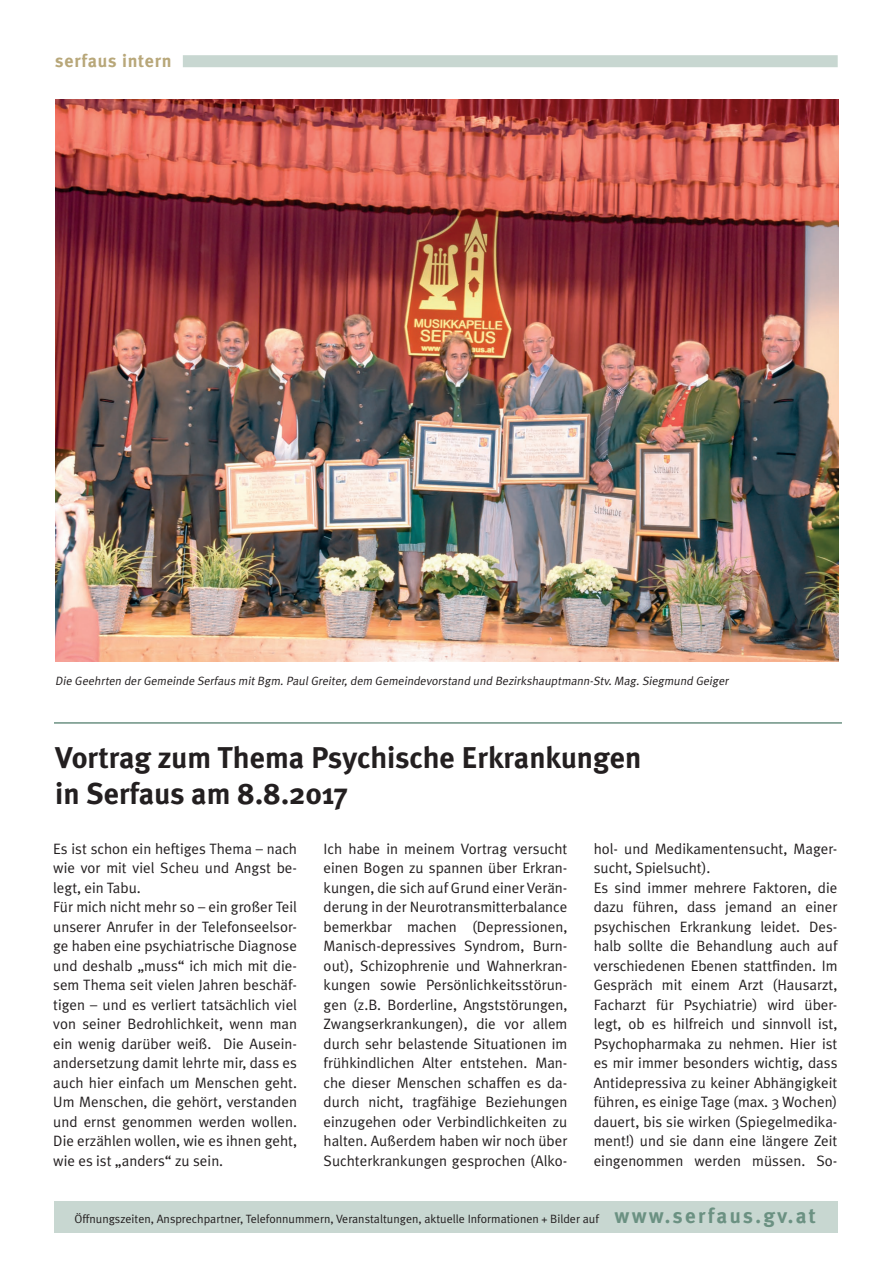
<style>
.page{position:relative;width:893px;height:1263px;background:#fff}
.page>*{position:absolute;margin:0;border:0;box-sizing:border-box;transform-origin:0 0}
.t1{font:700 30px/36px "Meta Plus";color:#231f20}
.t2{font:700 18px "Meta Plus";letter-spacing:.04em;color:#b8a779}
.t3{font:15px/19.5px "Meta Plus Normal";color:#231f20}
.t4{font:12px "Meta Plus Normal";color:#231f20}
.t5{font:italic 12px "Meta Plus Normal";color:#231f20}
.s1{font-family:"Meta Plus";font-weight:700;font-size:21px;color:#6b9182}
</style>
<div class="page">
<div style="left:183px;top:55px;width:655px;height:12px;background:#c8d7d1"></div>
<div style="left:54px;top:1202px;width:783px;height:31px;background:#c8d7d1"></div>
<img style="left:55px;top:100px;width:784px;height:562px">
<hr style="left:54px;top:722px;width:788px;height:2px;background:#6b9182">
<p class="t2" style="left:55px;top:50px;width:118px">serfaus intern</p>
<p class="t5" style="left:55px;top:673px;width:677px">Die Geehrten der Gemeinde Serfaus mitBgm.PaulGreiter,dem Gemeindevorstand und Bezirkshauptmann-Stv.Mag.Siegmund Geiger</p>
<h1 class="t1" style="left:55px;top:740px;width:588px">Vortrag zum Thema Psychische Erkrankungen in Serfaus am 8.8.2017</h1>
<p class="t3" style="left:53px;top:838px;width:245px">Es ist schon ein heftiges Thema – nach wie vor mit viel Scheu und Angst be&shy;legt, ein Tabu.<br>Für mich nicht mehr so – ein großer Teil unserer Anrufer in der Telefonseelsor&shy;ge haben eine psychiatrische Diagnose und deshalb „muss“ ich mich mit die&shy;sem Thema seit vielen Jahren beschäf&shy;tigen – und es verliert tatsächlich viel von seiner Bedrohlichkeit, wenn man ein wenig darüber weiß. Die Ausein&shy;andersetzung damit lehrte mir, dass es auch hier einfach um Menschen geht.<br>Um Menschen, die gehört, verstanden und ernst genommen werden wollen.<br>Die erzählen wollen, wie es ihnen geht, wie es ist „anders“ zu sein.</p>
<p class="t3" style="left:324px;top:838px;width:245px;text-align:justify">Ich habe in meinem Vortrag versucht einen Bogen zu spannen über Erkran&shy;kungen, die sich auf Grund einer Verän&shy;derung in der Neurotransmitterbalance bemerkbar machen (Depressionen, Manisch-depressives Syndrom, Burn&shy;out), Schizophrenie und Wahnerkran&shy;kungen sowie Persönlichkeitsstörun&shy;gen (z.B. Borderline, Angststörungen, Zwangserkrankungen), die vor allem durch sehr belastende Situationen im frühkindlichen Alter entstehen. Man&shy;che dieser Menschen schaffen es da&shy;durch nicht, tragfähige Beziehungen einzugehen oder Verbindlichkeiten zu halten. Außerdem haben wir noch über Suchterkrankungen gesprochen (Alko-</p>
<p class="t3" style="left:594px;top:838px;width:245px">hol- und Medikamentensucht, Mager&shy;sucht, Spielsucht).<br>Es sind immer mehrere Faktoren, die dazu führen, dass jemand an einer psychischen Erkrankung leidet. Des&shy;halb sollte die Behandlung auch auf verschiedenen Ebenen stattfinden. Im Gespräch mit einem Arzt (Hausarzt, Facharzt für Psychiatrie) wird über&shy;legt, ob es hilfreich und sinnvoll ist, Psychopharmaka zu nehmen. Hier ist es mir immer besonders wichtig, dass Antidepressiva zu keiner Abhängigkeit führen, es einige Tage (max. 3 Wochen) dauert, bis sie wirken (Spiegelmedika&shy;ment!) und sie dann eine längere Zeit eingenommen werden müssen. So-</p>
<p class="t4" style="left:74px;top:1212px;width:743px">Öffnungszeiten, Ansprechpartner, Telefonnummern, Veranstaltungen, aktuelle Informationen + Bilder auf <span class="s1">www.serfaus.gv.at</span></p>
</div>
